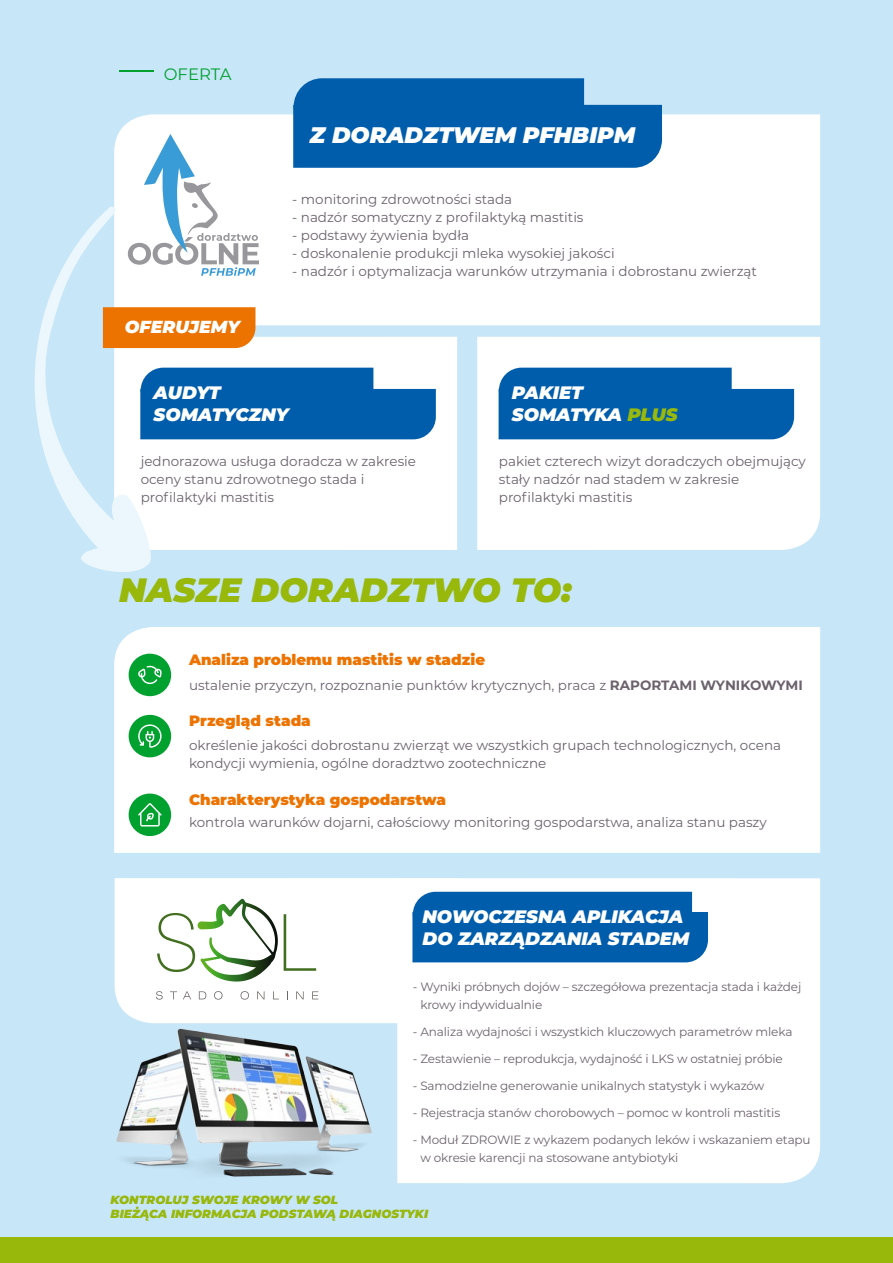
<style>
.page{position:relative;width:893px;height:1263px;background:#c7e6f8}
.page>*{position:absolute;margin:0;border:0;box-sizing:border-box;transform-origin:0 0}
.t1{font:italic 900 33.75px "Montserrat";color:#98b80c}
.t2{font:italic 900 22.5px "Montserrat";color:#fff}
.t3{font:italic 900 18px/21.6px "Montserrat";color:#fff}
.t4{font:italic 900 17.4px "Montserrat";color:#fff}
.t5{font:16.5px "Montserrat";color:#00a12f}
.t6{font:900 15px "Montserrat";color:#ed7300}
.t7{font:13.5px/18px "Montserrat";color:#6b626c}
.t8{font:700 13.5px "Montserrat";letter-spacing:-.005em;color:#6b626c}
.t9{font:12px/18px "Montserrat";letter-spacing:-.01em;color:#6b626c}
.t10{font:italic 900 11.85px/14.2px "Montserrat";color:#98b80c}
.s1{color:#98b80c}
.s2{font-weight:700}
</style>
<div class="page">
<div style="left:115px;top:878px;width:282px;height:105px;background:#fff"></div>
<div style="left:0;top:1237px;width:893px;height:26px;background:#98b80c"></div>
<hr style="left:119px;top:70px;width:34px;height:2px;background:#00a12f">
<img style="left:114px;top:983px;width:283px;height:194px">
<svg style="left:156px;top:991px;width:7px;height:8px"></svg>
<svg style="left:170px;top:991px;width:7px;height:8px"></svg>
<svg style="left:183px;top:991px;width:8px;height:8px"></svg>
<svg style="left:199px;top:991px;width:7px;height:8px"></svg>
<svg style="left:214px;top:991px;width:8px;height:8px"></svg>
<svg style="left:241px;top:991px;width:8px;height:8px"></svg>
<svg style="left:257px;top:991px;width:7px;height:8px"></svg>
<svg style="left:273px;top:991px;width:6px;height:8px"></svg>
<svg style="left:296px;top:991px;width:8px;height:8px"></svg>
<svg style="left:312px;top:991px;width:6px;height:8px"></svg>
<svg style="left:284px;top:914px;width:32px;height:57px"></svg>
<svg style="left:157px;top:899px;width:115px;height:73px"></svg>
<div style="left:114px;top:114px;width:706px;height:211px;background:#fff"></div>
<div style="left:114px;top:627px;width:706px;height:226px;background:#fff"></div>
<svg style="left:128px;top:134px;width:131px;height:142px"></svg>
<svg style="left:293px;top:78px;width:369px;height:90px"></svg>
<div style="left:156px;top:337px;width:301px;height:213px;background:#fff"></div>
<div style="left:477px;top:337px;width:343px;height:213px;background:#fff"></div>
<div style="left:397px;top:878px;width:423px;height:305px;background:#fff"></div>
<div style="left:156px;top:307px;width:99px;height:41px;background:#ed7300"></div>
<div style="left:156px;top:368px;width:280px;height:71px;background:#005dab"></div>
<svg style="left:499px;top:368px;width:295px;height:71px"></svg>
<div style="left:412px;top:892px;width:296px;height:70px;background:#005dab"></div>
<div style="left:129px;top:715px;width:42px;height:42px;background:#00a12f;border-radius:50%"></div>
<svg style="left:138px;top:724px;width:24px;height:24px"></svg>
<div style="left:129px;top:793px;width:42px;height:43px;background:#00a12f;border-radius:50%"></div>
<svg style="left:138px;top:803px;width:24px;height:23px"></svg>
<div style="left:129px;top:654px;width:42px;height:42px;background:#00a12f;border-radius:50%"></div>
<svg style="left:138px;top:666px;width:24px;height:18px"></svg>
<svg style="left:34px;top:204px;width:122px;height:368px"></svg>
<p class="t5" style="left:164px;top:63px;width:69px">Oferta</p>
<p class="t4" style="left:125px;top:313px;width:52px">OFERUJ</p>
<p class="t4" style="left:199px;top:313px;width:42px">EMY</p>
<h2 class="t2" style="left:310px;top:118px;width:96px">Z DORADZ</h2>
<h2 class="t2" style="left:438px;top:118px;width:36px">TWEM</h2>
<h2 class="t2" style="left:523px;top:118px;width:114px">PFHBIPM</h2>
<p class="t7" style="left:292px;top:189px;width:222px">- monitoring zdrowotności stada</p>
<p class="t7" style="left:292px;top:207px;width:293px">- nadzór somatyczny z profilaktyką mastitis</p>
<p class="t7" style="left:292px;top:225px;width:178px">- podstawy żywienia bydła</p>
<p class="t7" style="left:292px;top:243px;width:324px">- doskonalenie produkcji mleka wysokiej jakości</p>
<p class="t7" style="left:292px;top:261px;width:466px">- nadzór i optymalizacja warunków utrzymania i dobrostanu zwierząt</p>
<h3 class="t3" style="left:154px;top:381px;width:136px">AUDYT<br>SOMATYCZNY</h3>
<h3 class="t3" style="left:512px;top:381px;width:167px">PAKIET<br>SOMATYKA <span class="s1">PLUS</span></h3>
<p class="t7" style="left:141px;top:452px;width:277px">jednorazowa usługa doradcza w zakresie oceny stanu zdrowotnego stada i profilaktyki mastitis</p>
<p class="t7" style="left:499px;top:452px;width:308px">pakiet czterech wizyt doradczych obejmujący stały nadzór nad stadem w zakresie profilaktyki mastitis</p>
<h1 class="t1" style="left:119px;top:564px;width:26px">NASZE</h1>
<h1 class="t1" style="left:251px;top:564px;width:111px">DORADZ</h1>
<h1 class="t1" style="left:411px;top:564px;width:162px">TWO TO:</h1>
<p class="t6" style="left:189px;top:648px;width:298px">Analiza problemu mastitis w stadzie</p>
<p class="t7" style="left:189px;top:676px;width:443px">ustalenie przyczyn, rozpoznanie punktów krytycznych, praca z <span class="s2">RAPO</span></p>
<p class="t8" style="left:651px;top:676px;width:21px">RTAM</p>
<p class="t8" style="left:692px;top:676px;width:61px">I WYN IKOW</p>
<p class="t8" style="left:776px;top:676px;width:28px">YMI</p>
<p class="t6" style="left:189px;top:709px;width:123px">Przegląd stada</p>
<p class="t7" style="left:189px;top:736px;width:594px">określenie jakości dobrostanu zwierząt we wszystkich grupach technologicznych, ocena kondycji wymienia, ogólne doradztwo zootechniczne</p>
<p class="t6" style="left:189px;top:788px;width:259px">Charakterystyka gospodarstwa</p>
<p class="t7" style="left:189px;top:812px;width:579px">kontrola warunków dojarni, całościowy monitoring gospodarstwa, analiza stanu paszy</p>
<h3 class="t3" style="left:422px;top:905px;width:262px">NO WOCZESNA APLIKACJA<br>DO ZARZĄDZA</h3>
<h3 class="t3" style="left:567px;top:926px;width:80px">NIA STADEM</h3>
<p class="t9" style="left:420px;top:977px;width:382px;text-indent:-7px">- Wyniki próbnych dojów – szczegółowa prezentacja stada i każdej krowy indywidualnie</p>
<p class="t9" style="left:413px;top:1022px;width:381px">- Analiza wydajności i wszystkich kluczowych parametrów mleka</p>
<p class="t9" style="left:413px;top:1049px;width:371px">- Zestawienie – reprodukcja, wydajność i LKS w ostatniej próbie</p>
<p class="t9" style="left:413px;top:1076px;width:353px">- Samodzielne generowanie unikalnych statystyk i wykazów</p>
<p class="t9" style="left:413px;top:1103px;width:369px">- Rejestracja stanów chorobowych – pomoc w kontroli mastitis</p>
<p class="t9" style="left:420px;top:1130px;width:392px;text-indent:-7px">- Moduł ZDROWIE z wykazem podanych leków i wskazaniem etapu w okresie karencji na stosowane antybiotyki</p>
<p class="t10" style="left:111px;top:1191px;width:319px;text-indent:159px">WY W SOL<br>BIEŻĄCA INFORMACJA PODSTAWĄ DIAGNOSTYKI</p>
<p class="t10" style="left:111px;top:1191px;width:142px">KONTROLUJ SWOJE KRO</p>
</div>
